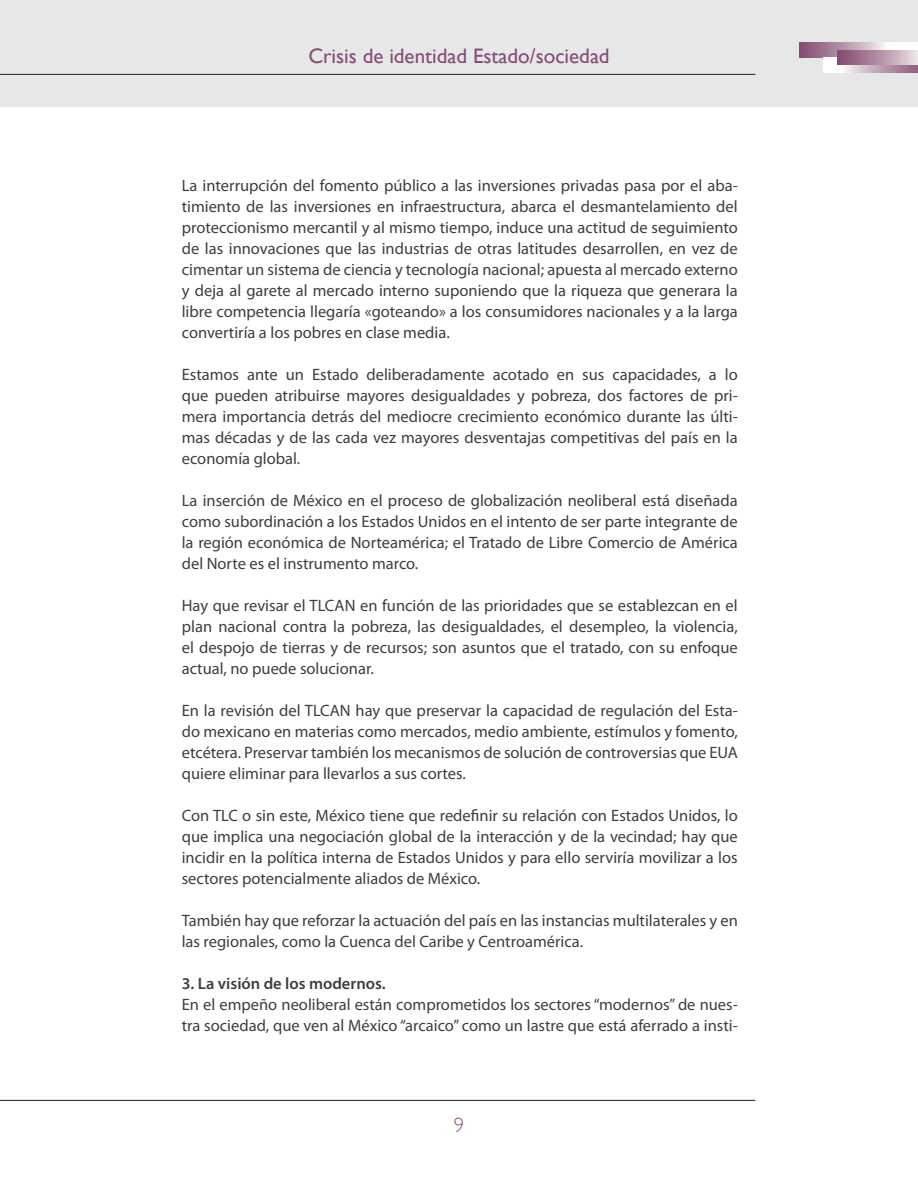
<style>
.page{position:relative;width:918px;height:1188px;background:#fff}
.page>*{position:absolute;margin:0;border:0;box-sizing:border-box;transform-origin:0 0}
.t1{font:21px "Gill Sans";color:#854c74}
.t2{font:300 21px "Gill Sans";color:#8e5a7d}
.Cuerpo{font:16.5px/21px "Myriad Pro";color:#3e3e3f;text-align:justify}
.Cuerpo-2{font:600 16.5px "Myriad Pro";color:#3e3e3f}
</style>
<div class="page">
<div style="left:0;top:0;width:918px;height:107px;background:#e6e7e9"></div>
<svg style="left:799px;top:43px;width:119px;height:14px"></svg>
<svg style="left:823px;top:57px;width:95px;height:15px"></svg>
<svg style="left:838px;top:50px;width:80px;height:15px"></svg>
<hr style="left:0;top:74px;width:755px;height:1px;background:#231f20">
<hr style="left:0;top:1100px;width:755px;height:1px;background:#231f20">
<p class="t1" style="left:308px;top:44px;width:303px">Crisis de identidad Estado/sociedad</p>
<p class="Cuerpo" style="left:182px;top:175px;width:558px">La interrupción del fomento público a las inversiones privadas pasa por el aba&shy;timiento de las inversiones en infraestructura, abarca el desmantelamiento del proteccionismo mercantil y al mismo tiempo, induce una actitud de seguimiento de las innovaciones que las industrias de otras latitudes desarrollen, en vez de cimentar un sistema de ciencia y tecnología nacional; apuesta al mercado externo y deja al garete al mercado interno suponiendo que la riqueza que generara la libre competencia llegaría «goteando» a los consumidores nacionales y a la larga convertiría a los pobres en clase media.</p>
<p class="Cuerpo" style="left:182px;top:364px;width:558px">Estamos ante un Estado deliberadamente acotado en sus capacidades, a lo que pueden atribuirse mayores desigualdades y pobreza, dos factores de pri&shy;mera importancia detrás del mediocre crecimiento económico durante las últi&shy;mas décadas y de las cada vez mayores desventajas competitivas del país en la economía global.</p>
<p class="Cuerpo" style="left:182px;top:490px;width:558px">La inserción de México en el proceso de globalización neoliberal está diseñada como subordinación a los Estados Unidos en el intento de ser parte integrante de la región económica de Norteamérica; el Tratado de Libre Comercio de América del Norte es el instrumento marco.</p>
<p class="Cuerpo" style="left:182px;top:595px;width:558px">Hay que revisar el TLCAN en función de las prioridades que se establezcan en el plan nacional contra la pobreza, las desigualdades, el desempleo, la violencia, el despojo de tierras y de recursos; son asuntos que el tratado, con su enfoque actual, no puede solucionar.</p>
<p class="Cuerpo" style="left:182px;top:700px;width:558px">En la revisión del TLCAN hay que preservar la capacidad de regulación del Esta&shy;do mexicano en materias como mercados, medio ambiente, estímulos y fomento, etcétera. Preservar también los mecanismos de solución de controversias que EUA quiere eliminar para llevarlos a sus cortes.</p>
<p class="Cuerpo" style="left:182px;top:805px;width:558px">Con TLC o sin este, México tiene que redefinir su relación con Estados Unidos, lo que implica una negociación global de la interacción y de la vecindad; hay que incidir en la política interna de Estados Unidos y para ello serviría movilizar a los sectores potencialmente aliados de México.</p>
<p class="Cuerpo" style="left:182px;top:910px;width:558px">También hay que reforzar la actuación del país en las instancias multilaterales y en las regionales, como la Cuenca del Caribe y Centroamérica.</p>
<p class="Cuerpo-2" style="left:182px;top:973px;width:205px">3. La visión de los modernos.</p>
<p class="Cuerpo" style="left:182px;top:994px;width:558px">En el empeño neoliberal están comprometidos los sectores “modernos” de nues&shy;tra sociedad, que ven al México “arcaico” como un lastre que está aferrado a insti-</p>
<p class="t2" style="left:454px;top:1108px;width:12px">9</p>
</div>
